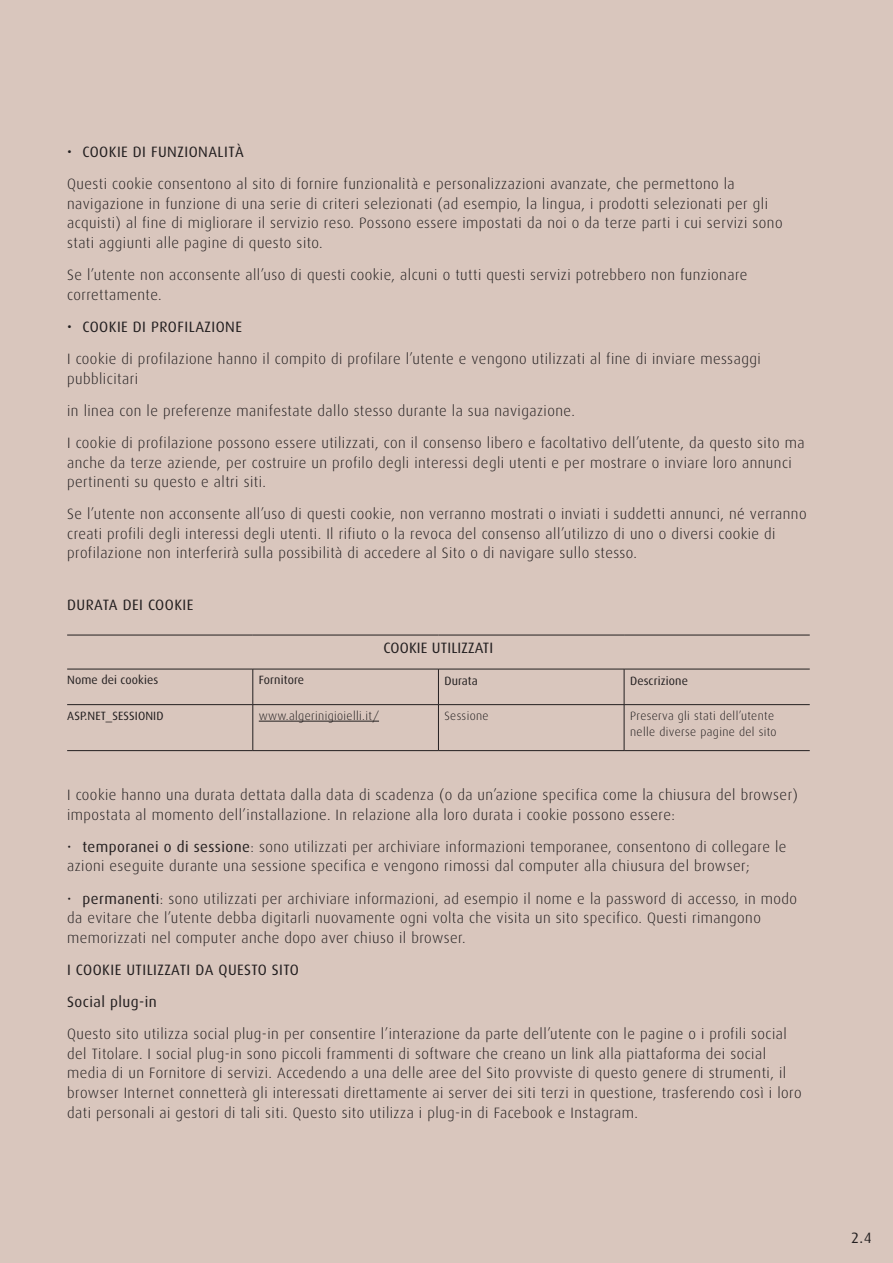
<style>
.page{position:relative;width:893px;height:1263px;background:#d9c6bd}
.page>*{position:absolute;margin:0;border:0;box-sizing:border-box;transform-origin:0 0}
.t1{font:300 15px/19.5px "Dax";letter-spacing:.03em;color:#231f20}
.t2{font:15px/32.2px "Dax";letter-spacing:.03em;color:#231f20}
.t3{font:15px "Dax";letter-spacing:.01em;color:#231f20}
.t4{font:300 12px/16.5px "Dax";letter-spacing:.03em;color:#231f20}
.t5{font:12px "Dax";letter-spacing:.01em;color:#231f20}
.s1{font-weight:400}
</style>
<div class="page">
<hr style="left:67px;top:635px;width:186px;height:1px;background:#231f20">
<hr style="left:253px;top:635px;width:185px;height:1px;background:#231f20">
<hr style="left:438px;top:635px;width:186px;height:1px;background:#231f20">
<hr style="left:624px;top:635px;width:186px;height:1px;background:#231f20">
<hr style="left:67px;top:669px;width:186px;height:1px;background:#231f20">
<hr style="left:253px;top:669px;width:185px;height:1px;background:#231f20">
<hr style="left:253px;top:669px;width:1px;height:35px;background:#231f20">
<hr style="left:438px;top:669px;width:186px;height:1px;background:#231f20">
<hr style="left:438px;top:669px;width:1px;height:35px;background:#231f20">
<hr style="left:624px;top:669px;width:186px;height:1px;background:#231f20">
<hr style="left:624px;top:669px;width:1px;height:35px;background:#231f20">
<hr style="left:67px;top:704px;width:186px;height:1px;background:#231f20">
<hr style="left:253px;top:704px;width:185px;height:1px;background:#231f20">
<hr style="left:253px;top:705px;width:1px;height:45px;background:#231f20">
<hr style="left:438px;top:704px;width:186px;height:1px;background:#231f20">
<hr style="left:438px;top:705px;width:1px;height:45px;background:#231f20">
<hr style="left:624px;top:704px;width:186px;height:1px;background:#231f20">
<hr style="left:624px;top:705px;width:1px;height:45px;background:#231f20">
<hr style="left:67px;top:750px;width:186px;height:1px;background:#231f20">
<hr style="left:253px;top:750px;width:185px;height:1px;background:#231f20">
<hr style="left:438px;top:750px;width:186px;height:1px;background:#231f20">
<hr style="left:624px;top:750px;width:186px;height:1px;background:#231f20">
<hr style="left:259px;top:721px;width:120px;height:1px;background:#231f20">
<p class="t2" style="left:67px;top:136px;width:178px">• COOKIE DI FUNZIONALITÀ</p>
<p class="t1" style="left:67px;top:175px;width:717px">Questi cookie consentono al sito di fornire funzionalità e personalizzazioni avanzate, che permettono la navigazione in funzione di una serie di criteri selezionati (ad esempio, la lingua, i prodotti selezionati per gli acquisti) al fine di migliorare il servizio reso. Possono essere impostati da noi o da terze parti i cui servizi sono stati aggiunti alle pagine di questo sito.</p>
<p class="t1" style="left:67px;top:265px;width:682px">Se l’utente non acconsente all’uso di questi cookie, alcuni o tutti questi servizi potrebbero non funzionare correttamente.</p>
<p class="t2" style="left:67px;top:311px;width:176px">• COOKIE DI PROFILAZIONE</p>
<p class="t1" style="left:67px;top:349px;width:695px">I cookie di profilazione hanno il compito di profilare l’utente e vengono utilizzati al fine di inviare messaggi pubblicitari</p>
<p class="t1" style="left:67px;top:395px;width:739px;line-height:32.2px">in linea con le preferenze manifestate dallo stesso durante la sua navigazione.<br>I cookie di profilazione possono essere utilizzati, con il consenso libero e facoltativo dell’utente, da questo sito ma</p>
<p class="t1" style="left:67px;top:453px;width:726px">anche da terze aziende, per costruire un profilo degli interessi degli utenti e per mostrare o inviare loro annunci pertinenti su questo e altri siti.</p>
<p class="t1" style="left:67px;top:505px;width:741px">Se l’utente non acconsente all’uso di questi cookie, non verranno mostrati o inviati i suddetti annunci, né verranno creati profili degli interessi degli utenti. Il rifiuto o la revoca del consenso all’utilizzo di uno o diversi cookie di profilazione non interferirà sulla possibilità di accedere al Sito o di navigare sullo stesso.</p>
<p class="t2" style="left:67px;top:589px;width:128px">DURATA DEI COOKIE</p>
<p class="t3" style="left:384px;top:639px;width:111px">COOKIE UTILIZZATI</p>
<p class="t5" style="left:67px;top:674px;width:93px">Nome dei cookies</p>
<p class="t5" style="left:259px;top:674px;width:47px">Fornitore</p>
<p class="t5" style="left:444px;top:674px;width:35px">Durata</p>
<p class="t5" style="left:630px;top:674px;width:59px">Descrizione</p>
<p class="t5" style="left:67px;top:709px;width:98px">ASP.NET_SESSIONID</p>
<p class="t4" style="left:259px;top:708px;width:122px">www.algerinigioielli.it/</p>
<p class="t4" style="left:444px;top:708px;width:46px">Sessione</p>
<p class="t4" style="left:630px;top:708px;width:148px">Preserva gli stati dell’utente nelle diverse pagine del sito</p>
<p class="t1" style="left:67px;top:785px;width:732px">I cookie hanno una durata dettata dalla data di scadenza (o da un’azione specifica come la chiusura del browser) impostata al momento dell’installazione. In relazione alla loro durata i cookie possono essere:</p>
<p class="t1" style="left:67px;top:837px;width:721px">• <span class="s1">temporanei o di sessione</span>: sono utilizzati per archiviare informazioni temporanee, consentono di collegare le azioni eseguite durante una sessione specifica e vengono rimossi dal computer alla chiusura del browser;</p>
<p class="t1" style="left:67px;top:889px;width:731px">• <span class="s1">permanenti</span>: sono utilizzati per archiviare informazioni, ad esempio il nome e la password di accesso, in modo da evitare che l’utente debba digitarli nuovamente ogni volta che visita un sito specifico. Questi rimangono memorizzati nel computer anche dopo aver chiuso il browser.</p>
<p class="t2" style="left:67px;top:954px;width:233px">I COOKIE UTILIZZATI DA QUESTO SITO<br>Social plug-in</p>
<p class="t1" style="left:67px;top:1025px;width:736px">Questo sito utilizza social plug-in per consentire l’interazione da parte dell’utente con le pagine o i profili social del Titolare. I social plug-in sono piccoli frammenti di software che creano un link alla piattaforma dei social media di un Fornitore di servizi. Accedendo a una delle aree del Sito provviste di questo genere di strumenti, il browser Internet connetterà gli interessati direttamente ai server dei siti terzi in questione, trasferendo così i loro dati personali ai gestori di tali siti. Questo sito utilizza i plug-in di Facebook e Instagram.</p>
<p class="t2" style="left:851px;top:1222px;width:22px">2.4</p>
</div>
